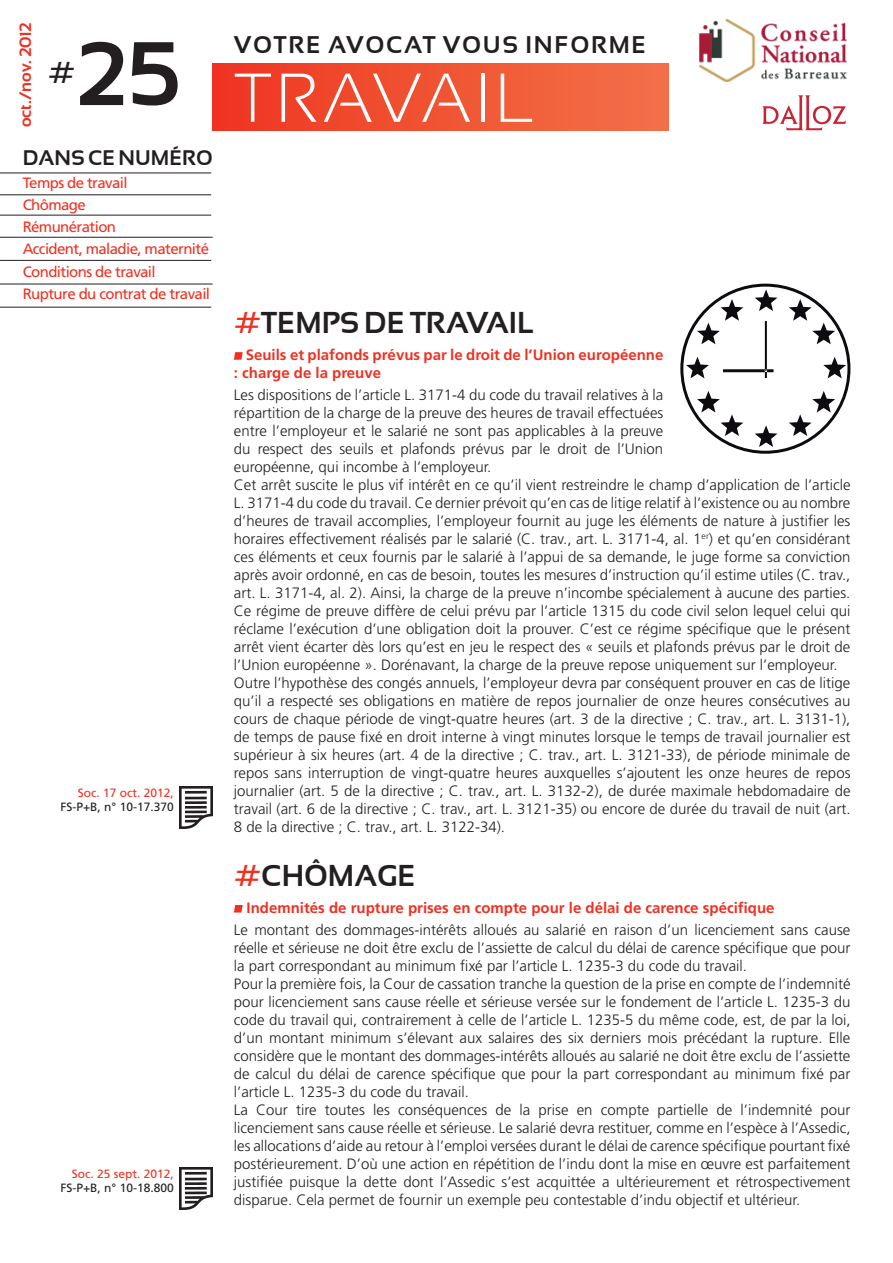
<style>
.page{position:relative;width:893px;height:1263px;background:#fff}
.page>*{position:absolute;margin:0;border:0;box-sizing:border-box;transform-origin:0 0}
.t1{font:700 90px "Sansation";color:#231f20}
.t2{font:300 69px "Sansation";letter-spacing:.08em;color:#fff}
.t3{font:700 30px "Sansation";color:#231f20}
.t4{font:700 24px "Sansation";letter-spacing:.07em;color:#231f20}
.t5{font:700 21px "Sansation";color:#231f20}
.t6{font:700 16.5px "Sansation";color:#ef3122}
.t7{font:300 15px/18px "Frutiger";color:#231f20;text-align:justify}
.t8{font:700 15px/18px "Frutiger";color:#ef3122}
.t9{font:15px "Frutiger";letter-spacing:-.04em;color:#ef3122}
.t10{font:12px/14.4px "Frutiger";color:#231f20;text-align:right}
.s1{color:#ef3122}
</style>
<div class="page">
<hr style="left:0;top:194px;width:211px;height:1px;background:#231f20">
<hr style="left:0;top:215px;width:211px;height:1px;background:#231f20">
<hr style="left:0;top:173px;width:211px;height:1px;background:#231f20">
<svg style="left:762px;top:95px;width:84px;height:35px"></svg>
<img style="left:699px;top:19px;width:148px;height:63px">
<div style="left:213px;top:64px;width:456px;height:66px;background:linear-gradient(to right,#ee3521,#f27248)"></div>
<hr style="left:0;top:260px;width:211px;height:1px;background:#231f20">
<hr style="left:0;top:237px;width:213px;height:1px;background:#231f20">
<svg style="left:234px;top:352px;width:9px;height:8px"></svg>
<svg style="left:234px;top:905px;width:9px;height:7px"></svg>
<img style="left:179px;top:787px;width:34px;height:42px">
<hr style="left:0;top:307px;width:211px;height:1px;background:#231f20">
<hr style="left:0;top:284px;width:213px;height:1px;background:#231f20">
<img style="left:179px;top:1167px;width:34px;height:42px">
<svg style="left:680px;top:284px;width:170px;height:170px"></svg>
<div style="left:683px;top:287px;width:164px;height:164px;background:#fff;border-radius:50%"></div>
<svg style="left:697px;top:391px;width:46px;height:45px"></svg>
<svg style="left:823px;top:357px;width:23px;height:21px"></svg>
<svg style="left:789px;top:391px;width:46px;height:45px"></svg>
<svg style="left:755px;top:425px;width:22px;height:22px"></svg>
<svg style="left:789px;top:299px;width:46px;height:45px"></svg>
<svg style="left:686px;top:289px;width:91px;height:89px"></svg>
<p class="t6" style="left:16px;top:127px;width:106px;rotate:-90deg">oct./nov. 2012</p>
<p class="t1" style="left:76px;top:23px;width:105px">25</p>
<p class="t3" style="left:48px;top:55px;width:29px">#</p>
<p class="t5" style="left:23px;top:145px;width:192px">DANS CE NUMÉRO</p>
<p class="t9" style="left:23px;top:174px;width:106px">Temps de travail</p>
<p class="t9" style="left:23px;top:196px;width:65px">Chômage</p>
<p class="t9" style="left:23px;top:218px;width:95px">Rémunération</p>
<p class="t9" style="left:23px;top:240px;width:188px">Accident, maladie, maternité</p>
<p class="t9" style="left:23px;top:263px;width:135px">Conditions de travail</p>
<p class="t9" style="left:23px;top:285px;width:189px">Rupture du contrat de travail</p>
<p class="t10" style="left:60px;top:785px;width:115px"><span class="s1">Soc. 17 oct. 2012,<br></span>FS-P+B, n° 10-17.370</p>
<p class="t10" style="left:60px;top:1166px;width:115px"><span class="s1">Soc. 25 sept. 2012,<br></span>FS-P+B, n° 10-18.800</p>
<p class="t4" style="left:234px;top:31px;width:414px">VOTRE AVOCAT VOUS INFORME</p>
<p class="t2" style="left:235px;top:60px;width:302px">TRAVAIL</p>
<p class="t3" style="left:234px;top:306px;width:302px"><span class="s1">#</span>TEMPS DE TRAVAIL</p>
<p class="t8" style="left:234px;top:346px;width:431px;text-indent:12px">Seuils et plafonds prévus par le droit de l’Union européenne : charge de la preuve</p>
<p class="t7" style="left:234px;top:386px;width:431px">Les dispositions de l’article L. 3171-4 du code du travail relatives à la répartition de la charge de la preuve des heures de travail effectuées entre l’employeur et le salarié ne sont pas applicables à la preuve du respect des seuils et plafonds prévus par le droit de l’Union européenne, qui incombe à l’employeur.</p>
<p class="t7" style="left:234px;top:476px;width:618px">Cet arrêt suscite le plus vif intérêt en ce qu’il vient restreindre le champ d’application de l’article L. 3171-4 du code du travail. Ce dernier prévoit qu’en cas de litige relatif à l’existence ou au nombre d’heures de travail accomplies, l’employeur fournit au juge les éléments de nature à justifier les horaires effectivement réalisés par le salarié (C. trav., art. L. 3171-4, al. 1<sup>er</sup>) et qu’en considérant ces éléments et ceux fournis par le salarié à l’appui de sa demande, le juge forme sa conviction après avoir ordonné, en cas de besoin, toutes les mesures d’instruction qu’il estime utiles (C. trav., art. L. 3171-4, al. 2). Ainsi, la charge de la preuve n’incombe spécialement à aucune des parties.<br>Ce régime de preuve diffère de celui prévu par l’article 1315 du code civil selon lequel celui qui réclame l’exécution d’une obligation doit la prouver. C’est ce régime spécifique que le présent arrêt vient écarter dès lors qu’est en jeu le respect des « seuils et plafonds prévus par le droit de l’Union européenne ». Dorénavant, la charge de la preuve repose uniquement sur l’employeur.</p>
<p class="t7" style="left:234px;top:674px;width:618px">Outre l’hypothèse des congés annuels, l’employeur devra par conséquent prouver en cas de litige qu’il a respecté ses obligations en matière de repos journalier de onze heures consécutives au cours de chaque période de vingt-quatre heures (art. 3 de la directive ; C. trav., art. L. 3131-1), de temps de pause fixé en droit interne à vingt minutes lorsque le temps de travail journalier est supérieur à six heures (art. 4 de la directive ; C. trav., art. L. 3121-33), de période minimale de repos sans interruption de vingt-quatre heures auxquelles s’ajoutent les onze heures de repos journalier (art. 5 de la directive ; C. trav., art. L. 3132-2), de durée maximale hebdomadaire de travail (art. 6 de la directive ; C. trav., art. L. 3121-35) ou encore de durée du travail de nuit (art.<br>8 de la directive ; C. trav., art. L. 3122-34).</p>
<p class="t3" style="left:234px;top:859px;width:183px"><span class="s1">#</span>CHÔMAGE</p>
<p class="t8" style="left:247px;top:898px;width:529px">Indemnités de rupture prises en compte pour le délai de carence spécifique</p>
<p class="t7" style="left:234px;top:921px;width:618px">Le montant des dommages-intérêts alloués au salarié en raison d’un licenciement sans cause réelle et sérieuse ne doit être exclu de l’assiette de calcul du délai de carence spécifique que pour la part correspondant au minimum fixé par l’article L. 1235-3 du code du travail.</p>
<p class="t7" style="left:234px;top:975px;width:618px">Pour la première fois, la Cour de cassation tranche la question de la prise en compte de l’indemnité pour licenciement sans cause réelle et sérieuse versée sur le fondement de l’article L. 1235-3 du code du travail qui, contrairement à celle de l’article L. 1235-5 du même code, est, de par la loi, d’un montant minimum s’élevant aux salaires des six derniers mois précédant la rupture. Elle considère que le montant des dommages-intérêts alloués au salarié ne doit être exclu de l’assiette de calcul du délai de carence spécifique que pour la part correspondant au minimum fixé par l’article L. 1235-3 du code du travail.</p>
<p class="t7" style="left:234px;top:1101px;width:618px">La Cour tire toutes les conséquences de la prise en compte partielle de l’indemnité pour licenciement sans cause réelle et sérieuse. Le salarié devra restituer, comme en l’espèce à l’Assedic, les allocations d’aide au retour à l’emploi versées durant le délai de carence spécifique pourtant fixé postérieurement. D’où une action en répétition de l’indu dont la mise en œuvre est parfaitement justifiée puisque la dette dont l’Assedic s’est acquittée a ultérieurement et rétrospectivement disparue. Cela permet de fournir un exemple peu contestable d’indu objectif et ultérieur.</p>
</div>
